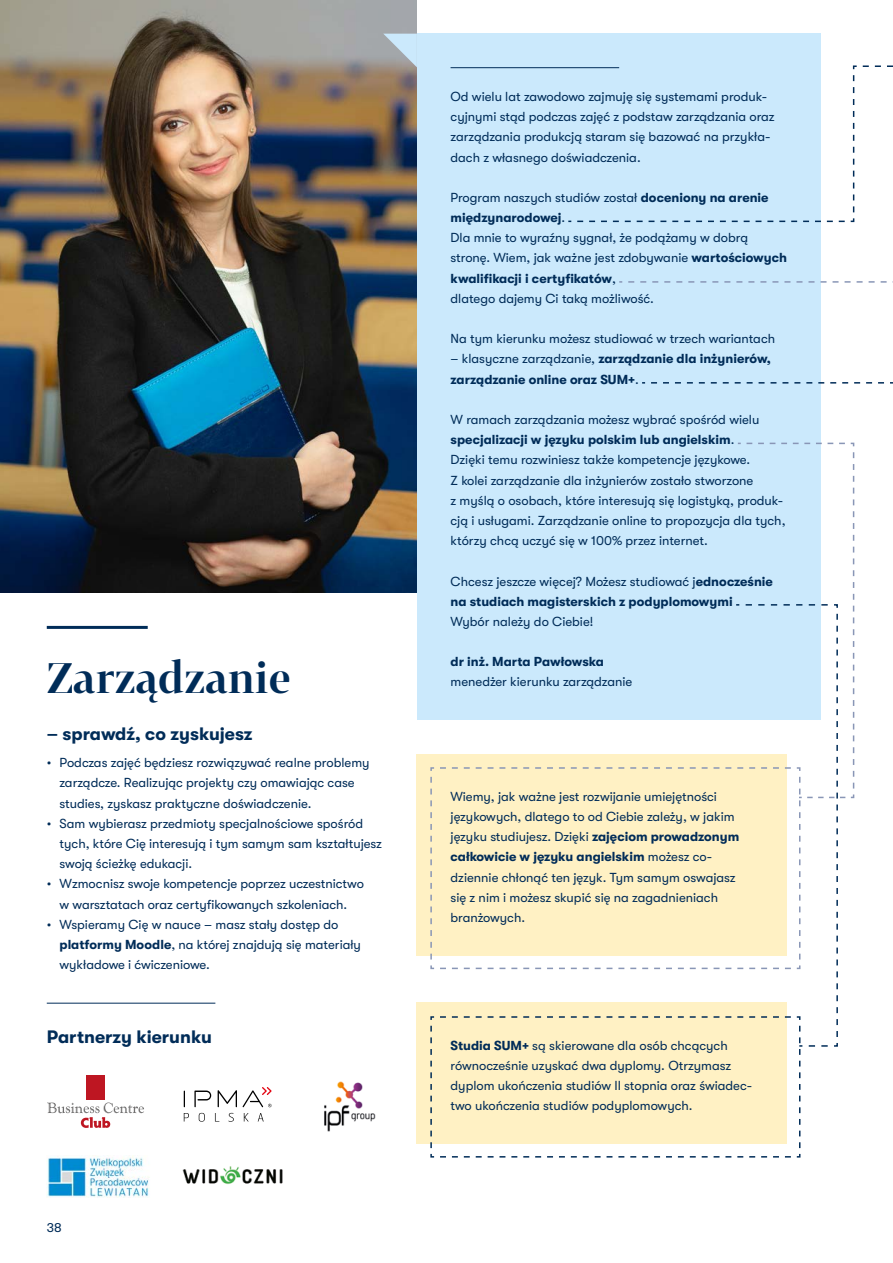
<style>
.page{position:relative;width:893px;height:1263px;background:#fff}
.page>*{position:absolute;margin:0;border:0;box-sizing:border-box;transform-origin:0 0}
.t1{font:600 42px "Tabac G1";color:#002c58}
.t2{font:700 18px "GT Walsheim";color:#002c58}
.t3{font:13.05px/20.2px "GT Walsheim";color:#002c58}
.t4{font:700 13.05px/20.2px "GT Walsheim";color:#002c58}
.s1{font-weight:700}
.s2{font-weight:400}
</style>
<div class="page">
<img style="left:0;top:0;width:417px;height:592px">
<svg style="left:383px;top:34px;width:34px;height:33px"></svg>
<div style="left:417px;top:34px;width:404px;height:686px;background:#cbe9fc"></div>
<hr style="left:451px;top:67px;width:168px;height:1px;background:#002c58">
<hr style="left:47px;top:626px;width:101px;height:3px;background:#002c58">
<hr style="left:47px;top:1003px;width:168px;height:1px;background:#002c58">
<div style="left:417px;top:754px;width:370px;height:202px;background:#fff1c4"></div>
<div style="left:417px;top:1003px;width:370px;height:141px;background:#fff1c4"></div>
<img style="left:47px;top:1155px;width:102px;height:43px">
<img style="left:182px;top:1166px;width:101px;height:18px">
<img style="left:324px;top:1081px;width:52px;height:51px">
<svg style="left:184px;top:1113px;width:5px;height:8px"></svg>
<svg style="left:199px;top:1113px;width:6px;height:9px"></svg>
<svg style="left:228px;top:1113px;width:6px;height:9px"></svg>
<svg style="left:244px;top:1113px;width:5px;height:8px"></svg>
<svg style="left:258px;top:1113px;width:6px;height:8px"></svg>
<svg style="left:184px;top:1087px;width:88px;height:20px"></svg>
<svg style="left:47px;top:1102px;width:97px;height:26px"></svg>
<div style="left:86px;top:1075px;width:19px;height:24px;background:#be1622"></div>
<svg style="left:567px;top:65px;width:326px;height:158px"></svg>
<svg style="left:577px;top:221px;width:316px;height:62px"></svg>
<svg style="left:642px;top:382px;width:251px;height:2px"></svg>
<svg style="left:430px;top:442px;width:425px;height:715px"></svg>
<svg style="left:735px;top:603px;width:104px;height:444px"></svg>
<h1 class="t1" style="left:47px;top:650px;width:246px">Zarządzanie</h1>
<h2 class="t2" style="left:47px;top:724px;width:207px">– sprawdź, co zyskujesz</h2>
<p class="t3" style="left:60px;top:753px;width:312px;text-indent:-13px">• Podczas zajęć będziesz rozwiązywać realne problemy zarządcze. Realizując projekty czy omawiając case studies, zyskasz praktyczne doświadczenie.</p>
<p class="t3" style="left:60px;top:813px;width:324px;text-indent:-13px">• Sam wybierasz przedmioty specjalnościowe spośród tych, które Cię interesują i tym samym sam kształtujesz swoją ścieżkę edukacji.</p>
<p class="t3" style="left:47px;top:874px;width:319px;text-align:center">• Wzmocnisz swoje kompetencje poprzez uczestnictwo w warsztatach oraz certyfikowanych szkoleniach.</p>
<p class="t3" style="left:60px;top:914px;width:303px;text-indent:-13px">• Wspieramy Cię w nauce – masz stały dostęp do <span class="s1">platformy Moodle</span>, na której znajdują się materiały wykładowe i ćwiczeniowe.</p>
<h2 class="t2" style="left:47px;top:1027px;width:167px">Partnerzy kierunku</h2>
<p class="t3" style="left:47px;top:1217px;width:16px">38</p>
<p class="t3" style="left:451px;top:86px;width:326px">Od wielu lat zawodowo zajmuję się systemami produk&shy;cyjnymi stąd podczas zajęć z podstaw zarządzania oraz zarządzania produkcją staram się bazować na przykła&shy;dach z własnego doświadczenia.</p>
<p class="t3" style="left:451px;top:187px;width:338px">Program naszych studiów został <span class="s1">doceniony na arenie międzynarodowej</span>.<br>Dla mnie to wyraźny sygnał, że podążamy w dobrą stronę. Wiem, jak ważne jest zdobywanie <span class="s1">wartościowych kwalifikacji i certyfikatów</span>,<br>dlatego dajemy Ci taką możliwość.</p>
<p class="t3" style="left:451px;top:329px;width:326px">Na tym kierunku możesz studiować w trzech wariantach</p>
<p class="t4" style="left:451px;top:349px;width:322px"><span class="s2">– klasyczne zarządzanie,</span> zarządzanie dla inżynierów, zarządzanie online oraz SUM+<span class="s2">.</span></p>
<p class="t3" style="left:451px;top:409px;width:336px">W ramach zarządzania możesz wybrać spośród wielu <span class="s1">specjalizacji w języku polskim lub angielskim</span>.<br>Dzięki temu rozwiniesz także kompetencje językowe.<br>Z kolei zarządzanie dla inżynierów zostało stworzone<br>z myślą o osobach, które interesują się logistyką, produk&shy;cją i usługami. Zarządzanie online to propozycja dla tych, którzy chcą uczyć się w 100% przez internet.</p>
<p class="t4" style="left:451px;top:571px;width:324px"><span class="s2">Chcesz jeszcze więcej? Możesz studiować j</span>ednocześnie na studiach magisterskich z podyplomowymi</p>
<p class="t3" style="left:451px;top:611px;width:144px">Wybór należy do Ciebie!</p>
<p class="t4" style="left:451px;top:652px;width:155px">dr inż. Marta Pawłowska</p>
<p class="t3" style="left:451px;top:672px;width:183px">menedżer kierunku zarządzanie</p>
<p class="t3" style="left:451px;top:786px;width:290px">Wiemy, jak ważne jest rozwijanie umiejętności językowych, dlatego to od Ciebie zależy, w jakim języku studiujesz. Dzięki <span class="s1">zajęciom prowadzonym całkowicie w języku angielskim</span> możesz co&shy;dziennie chłonąć ten język. Tym samym oswajasz się z nim i możesz skupić się na zagadnieniach branżowych.</p>
<p class="t3" style="left:451px;top:1035px;width:303px"><span class="s1">Studia SUM+</span> są skierowane dla osób chcących równocześnie uzyskać dwa dyplomy. Otrzymasz dyplom ukończenia studiów II stopnia oraz świadec&shy;two ukończenia studiów podyplomowych.</p>
</div>
